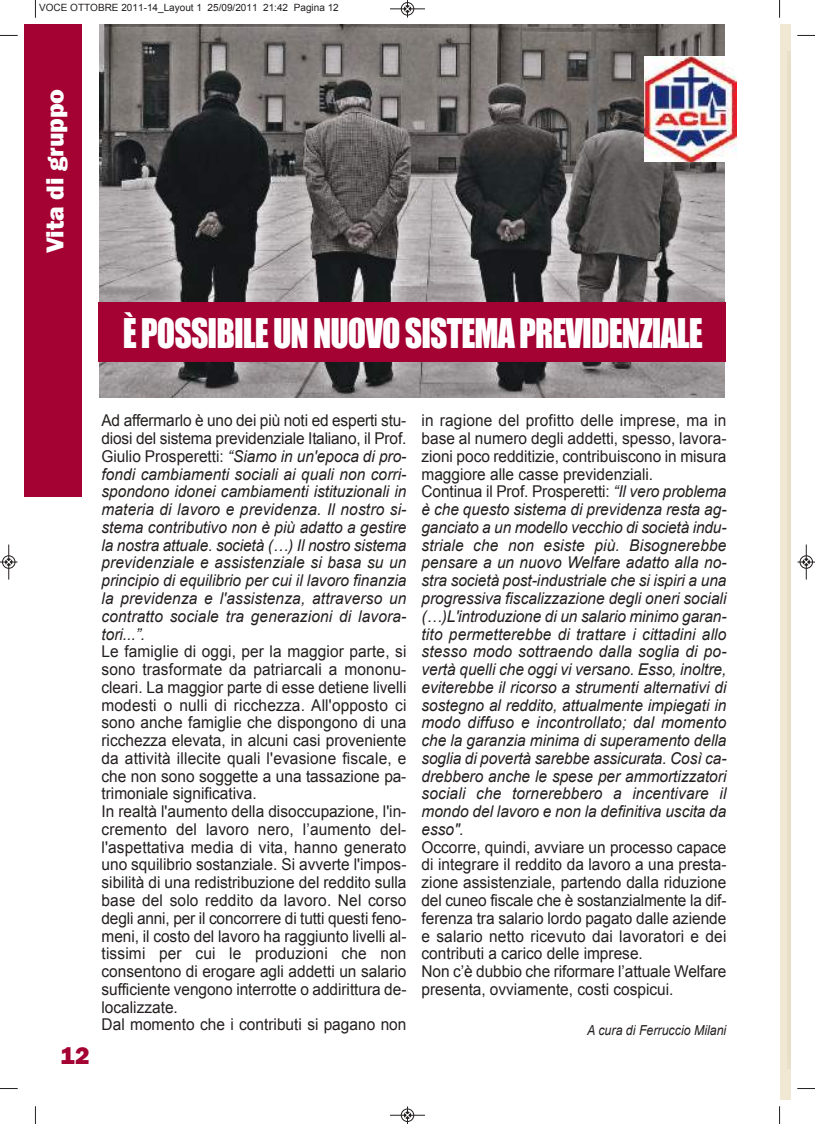
<style>
.page{position:relative;width:815px;height:1124px;background:#fff}
.page>*{position:absolute;margin:0;border:0;box-sizing:border-box;transform-origin:0 0}
.t1{font:37.5px "Impact";letter-spacing:-.025em;color:#fff;scale:.9 1}
.t2{font:800 25px "Franklin Gothic";color:#fff}
.t3{font:800 25px "Franklin Gothic";color:#a30232}
.t4{font:italic 16.25px/17.8px "Arial";color:#241f1f;text-align:justify;scale:.95 1}
.t5{font:16.25px/17.8px "Arial";color:#241f1f;scale:.95 1}
.t6{font:italic 13.75px "Arial";color:#241f1f;scale:.9 1}
.t7{font:10px "Arial";color:#241f1f}
.s1{font-style:normal}
</style>
<div class="page">
<div style="left:780px;top:24px;width:11px;height:1075px;background:#f0e8d2"></div>
<img style="left:99px;top:24px;width:626px;height:373px">
<div style="left:98px;top:302px;width:627px;height:59px;background:#a30232"></div>
<div style="left:24px;top:24px;width:57px;height:472px;background:#a30232"></div>
<img style="left:644px;top:56px;width:93px;height:106px">
<svg style="left:35px;top:0;width:1px;height:18px"></svg>
<svg style="left:0;top:35px;width:18px;height:1px"></svg>
<svg style="left:779px;top:0;width:1px;height:18px"></svg>
<svg style="left:797px;top:35px;width:18px;height:1px"></svg>
<svg style="left:35px;top:1106px;width:1px;height:17px"></svg>
<svg style="left:779px;top:1106px;width:1px;height:17px"></svg>
<div style="left:401px;top:2px;width:13px;height:14px;border:1px solid #fff;border-radius:50%"></div>
<hr style="left:390px;top:8px;width:35px;height:1px;background:#241f1f">
<div style="left:401px;top:2px;width:13px;height:13px;border:1px solid #241f1f;border-radius:50%"></div>
<svg style="left:404px;top:0;width:7px;height:18px"></svg>
<hr style="left:390px;top:1114px;width:35px;height:1px;background:#241f1f">
<div style="left:401px;top:1108px;width:13px;height:13px;border:1px solid #241f1f;border-radius:50%"></div>
<svg style="left:404px;top:1106px;width:7px;height:17px"></svg>
<div style="left:2px;top:555px;width:14px;height:14px;border:1px solid #fff;border-radius:50%"></div>
<hr style="left:8px;top:544px;width:1px;height:35px;background:#241f1f">
<div style="left:2px;top:555px;width:13px;height:13px;border:1px solid #241f1f;border-radius:50%"></div>
<svg style="left:0;top:558px;width:18px;height:7px"></svg>
<div style="left:799px;top:555px;width:14px;height:14px;border:1px solid #fff;border-radius:50%"></div>
<hr style="left:806px;top:544px;width:1px;height:35px;background:#241f1f">
<div style="left:800px;top:555px;width:13px;height:13px;border:1px solid #241f1f;border-radius:50%"></div>
<svg style="left:798px;top:558px;width:17px;height:7px"></svg>
<p class="t7" style="left:39px;top:2px;width:301px">VOCE OTTOBRE 2011-14_Layout 1 25/09/2011 21:42 Pagina 12</p>
<h2 class="t2" style="left:41px;top:253px;width:166px;rotate:-90deg">Vita di gruppo</h2>
<h1 class="t1" style="left:123px;top:309px;width:646px">ÈPOSSIBILEUNNUOVOSISTEMAPREVIDENZIALE</h1>
<h2 class="t3" style="left:60px;top:1040px;width:31px">12</h2>
<p class="t4" style="left:101px;top:412px;width:322px"><span class="s1">Ad affermarlo è uno dei più noti ed esperti stu&shy;diosi del sistema previdenziale Italiano, il Prof.<br>Giulio Prosperetti:</span> “Siamo in un'epoca di pro&shy;fondi cambiamenti sociali ai quali non corri&shy;spondono idonei cambiamenti istituzionali in materia di lavoro e previdenza. Il nostro si&shy;stema contributivo non è più adatto a gestire la nostra attuale. società (…) Il nostro sistema previdenziale e assistenziale si basa su un principio di equilibrio per cui il lavoro finanzia la previdenza e l'assistenza, attraverso un contratto sociale tra generazioni di lavora&shy;tori...”.</p>
<p class="t5" style="left:101px;top:642px;width:323px">Le famiglie di oggi, per la maggior parte, si sono trasformate da patriarcali a mononu&shy;cleari. La maggior parte di esse detiene livelli modesti o nulli di ricchezza. All'opposto ci sono anche famiglie che dispongono di una ricchezza elevata, in alcuni casi proveniente da attività illecite quali l'evasione fiscale, e che non sono soggette a una tassazione pa&shy;trimoniale significativa.<br>In realtà l'aumento della disoccupazione, l'in&shy;cremento del lavoro nero, l’aumento del&shy;l'aspettativa media di vita, hanno generato uno squilibrio sostanziale. Si avverte l'impos&shy;sibilità di una redistribuzione del reddito sulla base del solo reddito da lavoro. Nel corso degli anni, per il concorrere di tutti questi feno&shy;meni, il costo del lavoro ha raggiunto livelli al&shy;tissimi per cui le produzioni che non consentono di erogare agli addetti un salario sufficiente vengono interrotte o addirittura de&shy;localizzate.<br>Dal momento che i contributi si pagano non</p>
<p class="t4" style="left:422px;top:412px;width:322px;text-align:left"><span class="s1">in ragione del profitto delle imprese, ma in base al numero degli addetti, spesso, lavora&shy;zioni poco redditizie, contribuiscono in misura maggiore alle casse previdenziali.<br>Continua il Prof. Prosperetti:</span> “Il vero problema è che questo sistema di previdenza resta ag&shy;ganciato a un modello vecchio di società indu&shy;striale che non esiste più. Bisognerebbe pensare a un nuovo Welfare adatto alla no&shy;stra società post-industriale che si ispiri a una progressiva fiscalizzazione degli oneri sociali (…)L'introduzione di un salario minimo garan&shy;tito permetterebbe di trattare i cittadini allo stesso modo sottraendo dalla soglia di po&shy;vertà quelli che oggi vi versano. Esso, inoltre, eviterebbe il ricorso a strumenti alternativi di sostegno al reddito, attualmente impiegati in modo diffuso e incontrollato; dal momento che la garanzia minima di superamento della soglia di povertà sarebbe assicurata. Così ca&shy;drebbero anche le spese per ammortizzatori sociali che tornerebbero a incentivare il mondo del lavoro e non la definitiva uscita da esso".</p>
<p class="t5" style="left:421px;top:838px;width:322px">Occorre, quindi, avviare un processo capace di integrare il reddito da lavoro a una presta&shy;zione assistenziale, partendo dalla riduzione del cuneo fiscale che è sostanzialmente la dif&shy;ferenza tra salario lordo pagato dalle aziende e salario netto ricevuto dai lavoratori e dei contributi a carico delle imprese.<br>Non c’è dubbio che riformare l’attuale Welfare presenta, ovviamente, costi cospicui.</p>
<p class="t6" style="left:587px;top:1022px;width:156px">A cura di Ferruccio Milani</p>
</div>
